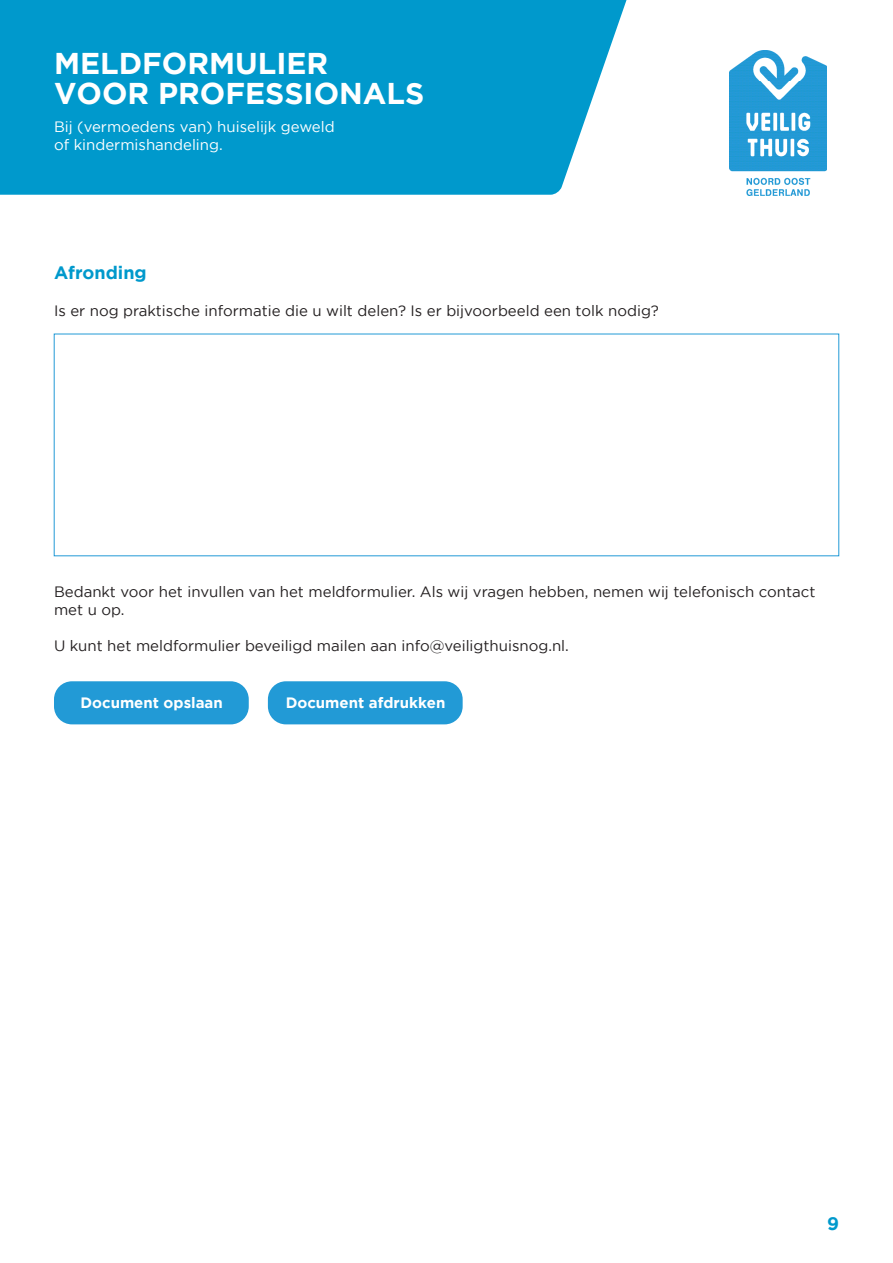
<style>
.page{position:relative;width:893px;height:1263px;background:#fff}
.page>*{position:absolute;margin:0;border:0;box-sizing:border-box;transform-origin:0 0}
.t1{font:700 30px "Gotham";color:#fff}
.t2{font:700 18px "Gotham";color:#09c}
.t3{font:15px/18px "Gotham";color:#231f20}
.t4{font:15px "Gotham";color:#fff}
.t5{font:700 15px "Gotham";color:#fff}
</style>
<div class="page">
<div style="left:54px;top:681px;width:195px;height:43px;background:#229ad6;border-radius:18px"></div>
<div style="left:268px;top:681px;width:195px;height:43px;background:#229ad6;border-radius:18px"></div>
<div style="left:0;top:0;width:627px;height:195px;background:#09c"></div>
<img style="left:729px;top:51px;width:98px;height:144px">
<p class="t1" style="left:54px;top:46px;width:276px">MELDFORMULIER</p>
<p class="t1" style="left:54px;top:76px;width:372px">VOOR PROFESSIONALS</p>
<p class="t4" style="left:54px;top:118px;width:282px">Bij (vermoedens van) huiselijk geweld</p>
<p class="t4" style="left:54px;top:136px;width:170px">of kindermishandeling.</p>
<p class="t2" style="left:54px;top:262px;width:94px">Afronding</p>
<p class="t3" style="left:54px;top:301px;width:606px">Is er nog praktische informatie die u wilt delen? Is er bijvoorbeeld een tolk nodig?</p>
<p class="t3" style="left:54px;top:582px;width:763px">Bedankt voor het invullen van het meldformulier. Als wij vragen hebben, nemen wij telefonisch contact met u op.</p>
<p class="t3" style="left:54px;top:636px;width:516px">U kunt het meldformulier beveiligd mailen aan info@veiligthuisnog.nl.</p>
<p class="t5" style="left:80px;top:694px;width:144px">Document opslaan</p>
<p class="t5" style="left:286px;top:694px;width:161px">Document afdrukken</p>
<p class="t2" style="left:827px;top:1213px;width:13px">9</p>
</div>
